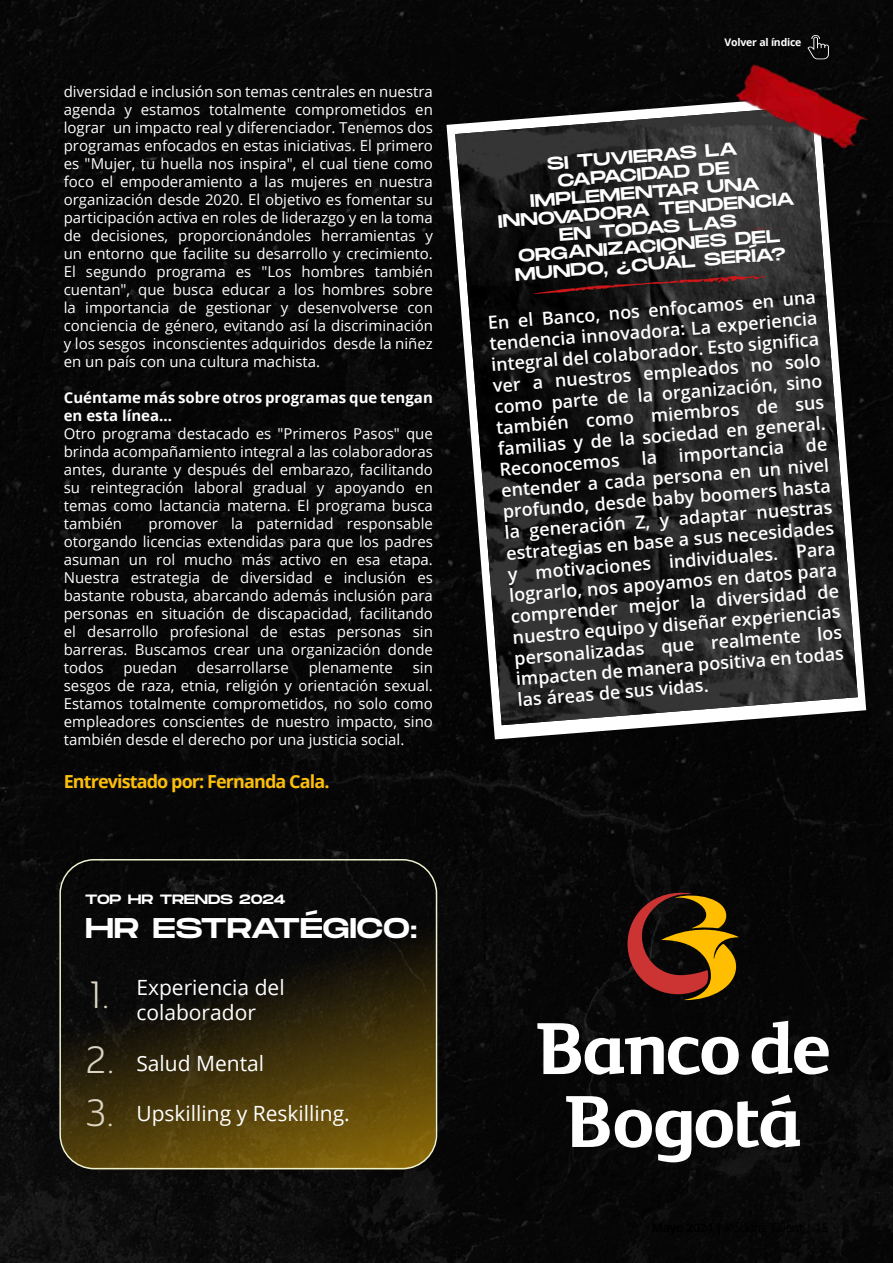
<style>
.page{position:relative;width:893px;height:1263px;background:#070707}
.page>*{position:absolute;margin:0;border:0;box-sizing:border-box;transform-origin:0 0}
.t1{font:37.5px/65.1px "Ainslie Sans Nor Boo";color:#dbd4c2}
.t2{font:28.5px "Monument Extended";letter-spacing:-.015em;color:#fff}
.t3{font:21px/25.2px "Open Sans";color:#fff}
.t4{font:600 18px/21px "Open Sans";color:#fff}
.t5{font:18px/18px "Monument Extended";color:#fff;text-align:center}
.t6{font:700 18px "Open Sans";letter-spacing:-.05em;color:#fcbe0b}
.t7{font:15px/18px "Open Sans";color:#fff;text-align:justify}
.t8{font:700 15px/18px "Open Sans";color:#fff}
.t9{font:13.5px "Monument Extended";letter-spacing:-.015em;color:#fff}
.t10{font:700 10.5px "Open Sans";letter-spacing:-.02em;color:#fff}
</style>
<div class="page">
<svg style="left:446px;top:96px;width:420px;height:643px"></svg>
<img style="left:455px;top:106px;width:403px;height:619px">
<img style="left:733px;top:64px;width:136px;height:92px">
<svg style="left:532px;top:275px;width:235px;height:19px"></svg>
<svg style="left:726px;top:227px;width:64px;height:5px"></svg>
<svg style="left:701px;top:228px;width:3px;height:6px"></svg>
<svg style="left:633px;top:234px;width:6px;height:3px"></svg>
<svg style="left:61px;top:860px;width:375px;height:309px"></svg>
<div style="left:59px;top:859px;width:378px;height:310px;border:2px solid #edf1ce;border-radius:34px"></div>
<svg style="left:627px;top:888px;width:112px;height:112px"></svg>
<svg style="left:537px;top:1023px;width:202px;height:52px"></svg>
<svg style="left:751px;top:1021px;width:78px;height:55px"></svg>
<svg style="left:566px;top:1094px;width:234px;height:68px"></svg>
<svg style="left:807px;top:35px;width:22px;height:24px"></svg>
<p class="t7" style="left:64px;top:82px;width:371px">diversidad e inclusión son temas centrales en nuestra agenda y estamos totalmente comprometidos en lograr un impacto real y diferenciador. Tenemos dos programas enfocados en estas iniciativas. El primero es "Mujer, tu huella nos inspira", el cual tiene como foco el empoderamiento a las mujeres en nuestra organización desde 2020. El objetivo es fomentar su participación activa en roles de liderazgo y en la toma de decisiones, proporcionándoles herramientas y un entorno que facilite su desarrollo y crecimiento.<br>El segundo programa es "Los hombres también cuentan", que busca educar a los hombres sobre la importancia de gestionar y desenvolverse con conciencia de género, evitando así la discriminación y los sesgos inconscientes adquiridos desde la niñez en un país con una cultura machista.</p>
<p class="t8" style="left:64px;top:388px;width:371px">Cuéntame más sobre otros programas que tengan en esta línea...</p>
<p class="t7" style="left:64px;top:424px;width:371px">Otro programa destacado es "Primeros Pasos" que brinda acompañamiento integral a las colaboradoras antes, durante y después del embarazo, facilitando su reintegración laboral gradual y apoyando en temas como lactancia materna. El programa busca también</p>
<p class="t7" style="left:64px;top:514px;width:371px;text-indent:85px">promover la paternidad responsable otorgando licencias extendidas para que los padres asuman un rol mucho más activo en esa etapa.<br>Nuestra estrategia de diversidad e inclusión es bastante robusta, abarcando además inclusión para personas en situación de discapacidad, facilitando el desarrollo profesional de estas personas sin barreras. Buscamos crear una organización donde todos</p>
<p class="t7" style="left:123px;top:658px;width:55px">puedan</p>
<p class="t7" style="left:197px;top:658px;width:94px">desarrollarse</p>
<p class="t7" style="left:309px;top:658px;width:86px">plenamente</p>
<p class="t7" style="left:64px;top:658px;width:371px;text-indent:349px">sin sesgos de raza, etnia, religión y orientación sexual.<br>Estamos totalmente comprometidos, no solo como empleadores conscientes de nuestro impacto, sino también desde el derecho por una justicia social.</p>
<p class="t6" style="left:64px;top:768px;width:267px">Entrevistado por: Fernanda Cala.</p>
<p class="t9" style="left:85px;top:889px;width:202px">TOP HR TRENDS 2024</p>
<h2 class="t2" style="left:85px;top:907px;width:334px">HR ESTRATÉGICO:</h2>
<h1 class="t1" style="left:86px;top:962px;width:31px">1.<br>2.</h1>
<h1 class="t1" style="left:86px;top:1080px;width:30px">3.</h1>
<h3 class="t3" style="left:136px;top:974px;width:150px">Experiencia del colaborador</h3>
<h3 class="t3" style="left:136px;top:1050px;width:129px">Salud Mental</h3>
<h3 class="t3" style="left:136px;top:1100px;width:215px">Upskilling y Reskilling.</h3>
<p class="t10" style="left:725px;top:35px;width:78px">Volver al índice</p>
<p class="t5" style="left:494px;top:157px;width:299px;rotate:-4deg">SI TUVIERAS LA<br>CAPACIDAD DE<br>IMPLEMENTAR UNA<br>INNOVADORA TENDENCIA<br>EN TODAS LAS<br>ORGANIZACIONES DEL<br>MUNDO, ¿CUÁL SERÍA?</p>
<p class="t4" style="left:487px;top:311px;width:333px;rotate:-4deg">En el Banco, nos enfocamos en una tendencia innovadora: La experiencia integral del colaborador. Esto signifi ca ver a nuestros empleados no solo como parte de la organización, sino también como miembros de sus familias y de la sociedad en general.<br>Reconocemos la importancia de entender a cada persona en un nivel profundo, desde baby boomers hasta la generación Z, y adaptar nuestras estrategias en base a sus necesidades y motivaciones individuales. Para lograrlo, nos apoyamos en datos para comprender mejor la diversidad de nuestro equipo y diseñar experiencias personalizadas que realmente los impacten de manera positiva en todas las áreas de sus vidas.</p>
</div>
